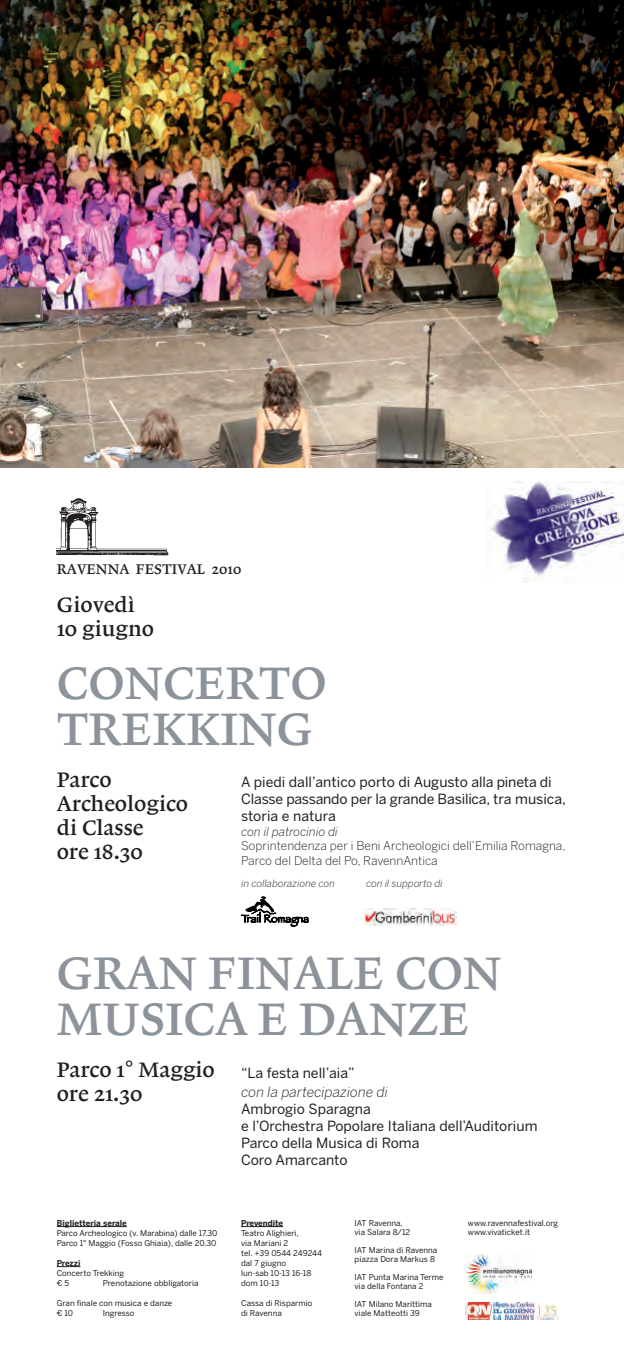
<style>
.page{position:relative;width:624px;height:1361px;background:#fff}
.page>*{position:absolute;margin:0;border:0;box-sizing:border-box;transform-origin:0 0}
.t1{font:48px/46px "Lexicon No 1 Roman B";color:#8d939b}
.t2{font:22px/24px "Lexicon No 1 Roman B";color:#231f20}
.t3{font:14.8px "Lexicon No 1 Roman B";color:#231f20}
.t4{font:14px/16.8px "Benton Sans";color:#231f20}
.t5{font:italic 300 14px "Benton Sans";color:#231f20}
.t6{font:300 12px/14.4px "Benton Sans";color:#231f20}
.t7{font:italic 300 12px "Benton Sans";color:#231f20}
.t8{font:italic 300 10px "Benton Sans";color:#231f20}
.t9{font:8px/10px "Benton Sans";color:#231f20}
.t10{font:700 8px "Benton Sans";color:#231f20}
.s1{font-family:"Benton Sans"}
</style>
<div class="page">
<svg style="left:241px;top:1226px;width:42px;height:1px"></svg>
<img style="left:57px;top:498px;width:111px;height:58px">
<img style="left:0;top:0;width:624px;height:468px">
<hr style="left:57px;top:1226px;width:50px;height:1px;background:#231f20">
<svg style="left:107px;top:1226px;width:20px;height:1px"></svg>
<svg style="left:57px;top:1266px;width:23px;height:1px"></svg>
<img style="left:465px;top:1303px;width:94px;height:16px">
<img style="left:467px;top:1254px;width:64px;height:40px">
<svg style="left:241px;top:897px;width:67px;height:29px"></svg>
<img style="left:364px;top:909px;width:93px;height:16px">
<img style="left:486px;top:481px;width:138px;height:101px">
<h3 class="t3" style="left:57px;top:563px;width:186px">RAVENNA FESTIVAL 2010</h3>
<h2 class="t2" style="left:57px;top:593px;width:99px">Giovedì<br>10 giugno</h2>
<h1 class="t1" style="left:57px;top:662px;width:272px">CONCERTO<br>TREKKING</h1>
<h2 class="t2" style="left:57px;top:769px;width:133px">Parco<br>Archeologico di Classe<br>ore 18.30</h2>
<h3 class="t4" style="left:241px;top:774px;width:326px">A piedi dall’antico porto di Augusto alla pineta di<br>Classe passando per la grande Basilica, tra musica, storia e natura</h3>
<h3 class="t7" style="left:241px;top:824px;width:98px">con il patrocinio di</h3>
<h3 class="t6" style="left:241px;top:839px;width:326px">Soprintendenza per i Beni Archeologici dell’Emilia Romagna,<br>Parco del Delta del Po, RavennAntica</h3>
<p class="t8" style="left:241px;top:878px;width:95px">in collaborazione con</p>
<p class="t8" style="left:366px;top:877px;width:78px">con il supporto di</p>
<h1 class="t1" style="left:57px;top:953px;width:446px">GRAN FINALE CON<br>MUSICA E DANZE</h1>
<h2 class="t2" style="left:57px;top:1059px;width:160px">Parco 1<span class="s1">°</span> Maggio ore 21.30</h2>
<h3 class="t4" style="left:241px;top:1065px;width:115px">“La festa nell’aia”</h3>
<h3 class="t5" style="left:241px;top:1084px;width:148px">con la partecipazione di</h3>
<h3 class="t4" style="left:241px;top:1101px;width:298px">Ambrogio Sparagna<br>e l’Orchestra Popolare Italiana dell’Auditorium<br>Parco della Musica di Roma<br>Coro Amarcanto</h3>
<p class="t10" style="left:57px;top:1218px;width:72px">Biglietteria serale</p>
<p class="t9" style="left:57px;top:1227px;width:162px">Parco Archeologico (v. Marabina) dalle 17.30<br>Parco 1° Maggio (Fosso Ghiaia), dalle 20.30</p>
<p class="t10" style="left:57px;top:1258px;width:25px">Prezzi</p>
<p class="t9" style="left:57px;top:1267px;width:69px">Concerto Trekking ¤ 5</p>
<p class="t9" style="left:103px;top:1277px;width:97px">Prenotazione obbligatoria</p>
<p class="t9" style="left:57px;top:1297px;width:117px">Gran finale con musica e danze ¤ 10</p>
<p class="t9" style="left:103px;top:1307px;width:33px">Ingresso</p>
<p class="t10" style="left:241px;top:1218px;width:43px">Prevendite</p>
<p class="t9" style="left:241px;top:1227px;width:83px">Teatro Alighieri,<br>via Mariani 2<br>tel. +39 0544 249244 dal 7 giugno<br>lun-sab 10-13 16-18 dom 10-13</p>
<p class="t9" style="left:241px;top:1297px;width:73px">Cassa di Risparmio di Ravenna</p>
<p class="t9" style="left:354px;top:1218px;width:57px;line-height:9px">IAT Ravenna, via Salara 8/12</p>
<p class="t9" style="left:354px;top:1245px;width:84px;line-height:9px">IAT Marina di Ravenna piazza Dora Markus 8</p>
<p class="t9" style="left:354px;top:1272px;width:90px;line-height:9px">IAT Punta Marina Terme via della Fontana 2</p>
<p class="t9" style="left:354px;top:1299px;width:79px;line-height:9px">IAT Milano Marittima viale Matteotti 39</p>
<p class="t9" style="left:468px;top:1218px;width:91px;line-height:9px">www.ravennafestival.org www.vivaticket.it</p>
</div>
